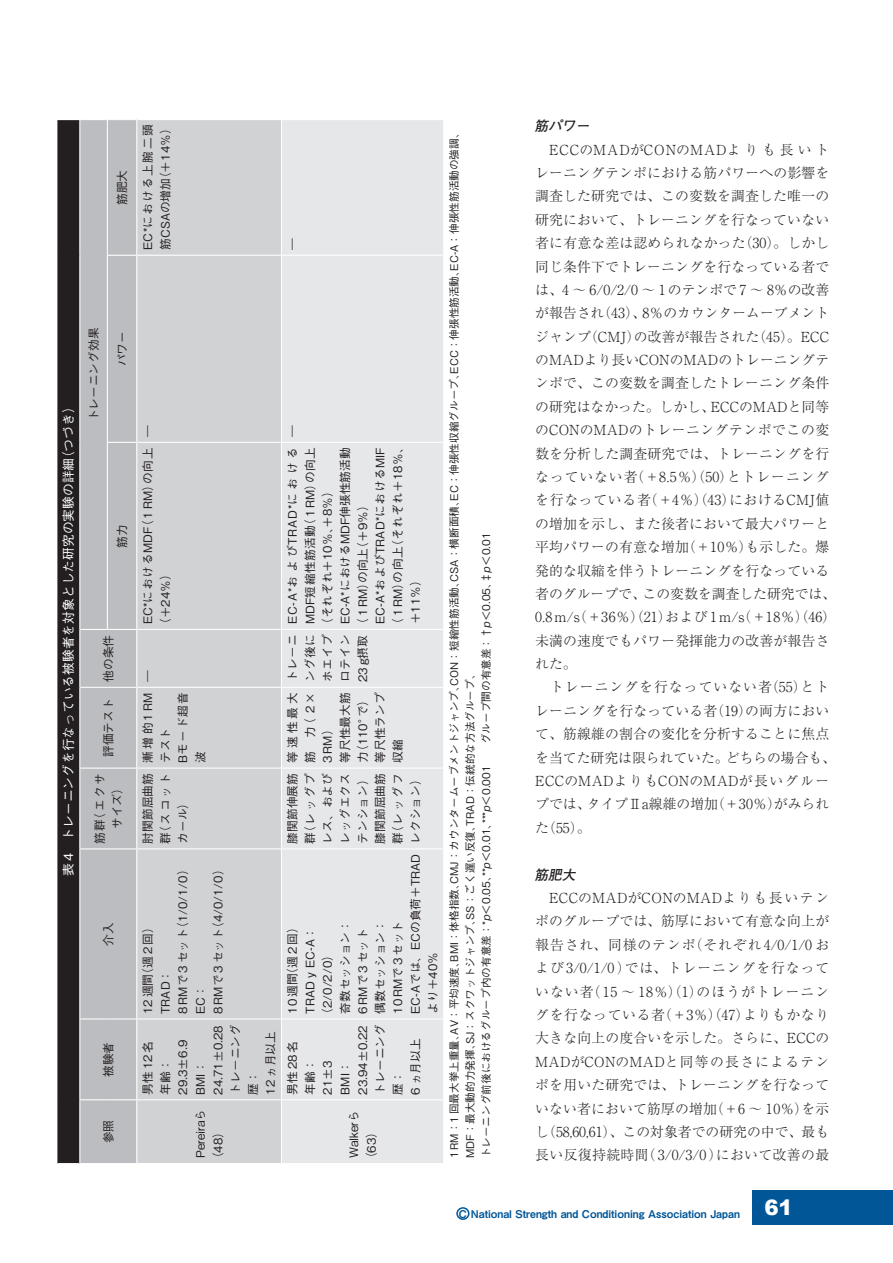
<style>
.page{position:relative;width:893px;height:1263px;background:#fff}
.page>*{position:absolute;margin:0;border:0;box-sizing:border-box;transform-origin:0 0}
.t1{font:300 13.8px/23.4px "Ryumin Pro";letter-spacing:.015em;color:#231f20}
.t2{font:italic 700 13.8px "Futo Go B101 Pro";color:#231f20}
.t3{font:500 12.75px "Gothic BBB Pro";color:#fff}
.t4{font:500 11.7px/17.5px "Gothic BBB Pro";color:#231f20}
.t5{font:500 11.7px/17.5px "Gothic BBB Pro";letter-spacing:.04em;color:#231f20}
.t6{font:500 11.7px/17.5px "Gothic BBB Pro";letter-spacing:.025em;color:#231f20}
.t7{font:500 11.7px/17.5px "Gothic BBB Pro";letter-spacing:.045em;color:#231f20}
.t8{font:500 11.7px/17.5px "Gothic BBB Pro";letter-spacing:.03em;color:#231f20}
.t9{font:500 11.7px/17.5px "Gothic BBB Pro";letter-spacing:.09em;color:#231f20}
.t10{font:500 10.65px/15.9px "Gothic BBB Pro";color:#231f20}
.t11{font:10.65px "Midashi Go Pro MB31";color:#015698}
.s1{font-style:italic}
</style>
<div class="page">
<div style="left:753px;top:1191px;width:140px;height:34px;background:#015698"></div>
<div style="left:456px;top:1207px;width:13px;height:13px;border:2px solid #015698;border-radius:50%"></div>
<div style="left:57px;top:120px;width:23px;height:1043px;background:#231f20"></div>
<div style="left:80px;top:120px;width:56px;height:1043px;background:#bcbdc0"></div>
<div style="left:107px;top:120px;width:30px;height:135px;background:#bcbdc0"></div>
<div style="left:137px;top:120px;width:144px;height:1043px;background:#d1d2d4"></div>
<div style="left:282px;top:120px;width:161px;height:1043px;background:#e6e7e9"></div>
<hr style="left:79px;top:1100px;width:1px;height:64px;background:#fff">
<hr style="left:79px;top:1019px;width:1px;height:81px;background:#fff">
<hr style="left:79px;top:849px;width:1px;height:170px;background:#fff">
<hr style="left:79px;top:768px;width:1px;height:81px;background:#fff">
<hr style="left:79px;top:687px;width:1px;height:81px;background:#fff">
<hr style="left:80px;top:767px;width:27px;height:2px;background:#fff">
<hr style="left:79px;top:629px;width:1px;height:58px;background:#fff">
<hr style="left:79px;top:442px;width:1px;height:187px;background:#fff">
<hr style="left:79px;top:255px;width:1px;height:187px;background:#fff">
<hr style="left:79px;top:119px;width:1px;height:136px;background:#fff">
<svg style="left:57px;top:1163px;width:51px;height:1px"></svg>
<svg style="left:80px;top:1099px;width:56px;height:1px"></svg>
<svg style="left:80px;top:1018px;width:56px;height:1px"></svg>
<svg style="left:80px;top:848px;width:56px;height:1px"></svg>
<hr style="left:107px;top:767px;width:29px;height:2px;background:#fff">
<svg style="left:80px;top:687px;width:56px;height:1px"></svg>
<hr style="left:107px;top:119px;width:1px;height:136px;background:#fff">
<div style="left:80px;top:255px;width:56px;height:375px;background:#bcbdc0"></div>
<hr style="left:137px;top:1099px;width:144px;height:1px;background:#fff">
<hr style="left:137px;top:1018px;width:144px;height:1px;background:#fff">
<hr style="left:137px;top:848px;width:144px;height:1px;background:#fff">
<hr style="left:137px;top:767px;width:144px;height:2px;background:#fff">
<hr style="left:137px;top:687px;width:144px;height:1px;background:#fff">
<hr style="left:137px;top:629px;width:144px;height:1px;background:#fff">
<hr style="left:137px;top:442px;width:144px;height:1px;background:#fff">
<hr style="left:136px;top:119px;width:1px;height:136px;background:#fff">
<hr style="left:137px;top:255px;width:144px;height:1px;background:#fff">
<hr style="left:282px;top:1099px;width:161px;height:1px;background:#fff">
<hr style="left:282px;top:1018px;width:161px;height:1px;background:#fff">
<hr style="left:282px;top:848px;width:161px;height:1px;background:#fff">
<hr style="left:282px;top:767px;width:161px;height:2px;background:#fff">
<hr style="left:282px;top:687px;width:161px;height:1px;background:#fff">
<hr style="left:282px;top:629px;width:161px;height:1px;background:#fff">
<hr style="left:282px;top:442px;width:161px;height:1px;background:#fff">
<hr style="left:282px;top:255px;width:161px;height:1px;background:#fff">
<p class="t4" style="left:112px;top:205px;width:37px;rotate:-90deg">筋肥大</p>
<p class="t3" style="left:58px;top:876px;width:477px;rotate:-90deg">表 4　トレーニングを行なっている被験者を対象とした研究の実験の詳細（つづき）</p>
<p class="t4" style="left:83px;top:421px;width:95px;rotate:-90deg">トレーニング効果</p>
<p class="t4" style="left:112px;top:366px;width:37px;rotate:-90deg">パワー</p>
<p class="t4" style="left:112px;top:548px;width:25px;rotate:-90deg">筋力</p>
<p class="t4" style="left:98px;top:682px;width:48px;rotate:-90deg">他の条件</p>
<p class="t4" style="left:98px;top:757px;width:60px;rotate:-90deg">評価テスト</p>
<p class="t4" style="left:89px;top:844px;width:72px;text-align:center;rotate:-90deg">筋群（エクササイズ）</p>
<p class="t4" style="left:98px;top:946px;width:25px;rotate:-90deg">介入</p>
<p class="t4" style="left:98px;top:1077px;width:37px;rotate:-90deg">被験者</p>
<p class="t4" style="left:98px;top:1143px;width:25px;rotate:-90deg">参照</p>
<p class="t8" style="left:138px;top:250px;width:129px;rotate:-90deg">EC*における上腕二頭筋CSAの増加（＋14％）</p>
<p class="t4" style="left:282px;top:250px;width:13px;rotate:-90deg">―</p>
<p class="t4" style="left:138px;top:437px;width:13px;rotate:-90deg">―</p>
<p class="t7" style="left:138px;top:630px;width:184px;text-indent:6px;rotate:-90deg">EC*におけるMDF（1RM）の向上（＋24％）</p>
<p class="t4" style="left:138px;top:682px;width:13px;rotate:-90deg">―</p>
<p class="t9" style="left:138px;top:763px;width:72px;rotate:-90deg">漸増的1RMテスト<br>Bモード超音波</p>
<p class="t4" style="left:138px;top:844px;width:72px;text-align:justify;rotate:-90deg">肘関節屈曲筋群（スコットカール）</p>
<p class="t4" style="left:138px;top:1014px;width:152px;rotate:-90deg">12 週間（週 2 回）<br>TRAD：<br>8 RMで 3 セット（1/0/1/0）<br>EC：<br>8 RMで 3 セット（4/0/1/0）</p>
<p class="t4" style="left:138px;top:1095px;width:72px;rotate:-90deg">男性12名<br>年齢：<br>29.3±6.9<br>BMI：<br>24.71±0.28トレーニング歴：<br>12 ヵ月以上</p>
<p class="t4" style="left:190px;top:1164px;width:57px;text-indent:6px;rotate:-90deg">Pereiraら（48）</p>
<p class="t4" style="left:282px;top:437px;width:13px;rotate:-90deg">―</p>
<p class="t4" style="left:370px;top:624px;width:178px;rotate:-90deg">EC-A*およびTRAD*におけるMIF</p>
<p class="t5" style="left:387px;top:630px;width:190px;rotate:-90deg">（ 1RM）の向上（それぞれ＋18％、</p>
<p class="t5" style="left:282px;top:624px;width:178px;rotate:-90deg">EC-A*およびTRAD*における<br>MDF短縮性筋活動（ 1RM）の向上</p>
<p class="t4" style="left:335px;top:624px;width:178px;rotate:-90deg">EC-A*におけるMDF伸張性筋活動</p>
<p class="t6" style="left:282px;top:682px;width:198px;rotate:-90deg">トレーニ<br>ング後に<br>ホエイプ（それぞれ＋10％、＋8％）ロテイン<br>23 g摂取</p>
<p class="t4" style="left:352px;top:630px;width:132px;rotate:-90deg">（ 1 RM）の向上（＋9％）</p>
<p class="t4" style="left:405px;top:624px;width:51px;rotate:-90deg">＋11％）</p>
<p class="t4" style="left:282px;top:763px;width:72px;rotate:-90deg">等速性最大筋 力（ 2×<br>3 RM）<br>等尺性最大筋力（110°で）等尺性ランプ収縮</p>
<p class="t4" style="left:282px;top:844px;width:72px;text-align:justify;rotate:-90deg">膝関節伸展筋群（レッグプレス、およびレッグエクステンション）膝関節屈曲筋群（レッグフレクション）</p>
<p class="t4" style="left:405px;top:1014px;width:161px;rotate:-90deg">EC-Aでは、ECの負荷＋TRAD</p>
<p class="t4" style="left:335px;top:1014px;width:95px;rotate:-90deg">奇数セッション：</p>
<p class="t4" style="left:352px;top:1014px;width:87px;rotate:-90deg">6RMで 3 セット</p>
<p class="t4" style="left:370px;top:1014px;width:95px;rotate:-90deg">偶数セッション：</p>
<p class="t4" style="left:387px;top:1014px;width:94px;rotate:-90deg">10RMで 3 セット</p>
<p class="t4" style="left:282px;top:1014px;width:94px;rotate:-90deg">10 週間（週 2 回）</p>
<p class="t4" style="left:300px;top:1014px;width:88px;rotate:-90deg">TRAD y EC-A：</p>
<p class="t4" style="left:423px;top:1014px;width:63px;rotate:-90deg">より＋40％</p>
<p class="t4" style="left:317px;top:1020px;width:72px;rotate:-90deg">（2/0/2/0）</p>
<p class="t4" style="left:282px;top:1095px;width:72px;rotate:-90deg">男性28名<br>年齢：<br>21±3<br>BMI：<br>23.94±0.22トレーニング歴：<br>6 ヵ月以上</p>
<p class="t4" style="left:344px;top:1164px;width:56px;text-indent:6px;rotate:-90deg">Walkerら（63）</p>
<p class="t10" style="left:445px;top:1158px;width:1032px;rotate:-90deg">1 RM：1 回最大挙上重量、AV：平均速度、BMI：体格指数、CMJ：カウンタームーブメントジャンプ、CON：短縮性筋活動、CSA：横断面積、EC：伸張性収縮グループ、ECC：伸張性筋活動、EC-A：伸張性筋活動の強調、<br>MDF：最大動的力発揮、SJ：スクワットジャンプ、SS：ごく遅い反復、TRAD：伝統的な方法グループ、<br>トレーニング前後におけるグループ内の有意差：*<span class="s1">p</span>＜0.05、**<span class="s1">p</span>＜0.01、***<span class="s1">p</span>＜0.001　　グループ間の有意差：†<span class="s1">p</span>＜0.05、‡<span class="s1">p</span>＜0.01</p>
<p class="t2" style="left:534px;top:115px;width:60px">筋パワー</p>
<p class="t1" style="left:535px;top:137px;width:302px">　ECCのMADがCONのMADよりも長いトレーニングテンポにおける筋パワーへの影響を調査した研究では、この変数を調査した唯一の研究において、トレーニングを行なっていない者に有意な差は認められなかった（30）。しかし同じ条件下でトレーニングを行なっている者では、4 ～ 6/0/2/0 ～ 1 のテンポで 7 〜 8％の改善が報告され（43）、8％のカウンタームーブメントジャンプ（CMJ）の改善が報告された（45）。ECCのMADより長いCONのMADのトレーニングテンポで、この変数を調査したトレーニング条件の研究はなかった。しかし、ECCのMADと同等のCONのMADのトレーニングテンポでこの変数を分析した調査研究では、トレーニングを行なっていない者（＋8.5％）（50）とトレーニングを行なっている者（＋4％）（43）におけるCMJ値の増加を示し、また後者において最大パワーと平均パワーの有意な増加（＋10％）も示した。爆発的な収縮を伴うトレーニングを行なっている者のグループで、この変数を調査した研究では、<br>0.8 m/s（＋36％）（21）および 1 m/s（＋18％）（46）未満の速度でもパワー発揮能力の改善が報告された。<br>　トレーニングを行なっていない者（55）とトレーニングを行なっている者（19）の両方において、筋線維の割合の変化を分析することに焦点を当てた研究は限られていた。どちらの場合も、<br>ECCのMADよりもCONのMADが長いグループでは、タイプⅡa線維の増加（＋30％）がみられた（55）。</p>
<p class="t2" style="left:534px;top:863px;width:46px">筋肥大</p>
<p class="t1" style="left:535px;top:885px;width:296px;text-align:justify">　ECCのMADがCONのMADよりも長いテンポのグループでは、筋厚において有意な向上が報告され、同様のテンポ（それぞれ4/0/1/0 および3/0/1/0）では、トレーニングを行なっていない者（15 〜 18％）（1）のほうがトレーニングを行なっている者（＋3％）（47）よりもかなり大きな向上の度合いを示した。さらに、ECCのMADがCONのMADと同等の長さによるテンポを用いた研究では、トレーニングを行なっていない者において筋厚の増加（＋6 ～ 10％）を示し（58,60,61）、この対象者での研究の中で、最も長い反復持続時間（ 3/0/3/0 ）において改善の最</p>
<p class="t11" style="left:457px;top:1205px;width:337px">Ｃ National Strength and Conditioning Association Japan <sup>61</sup></p>
</div>
